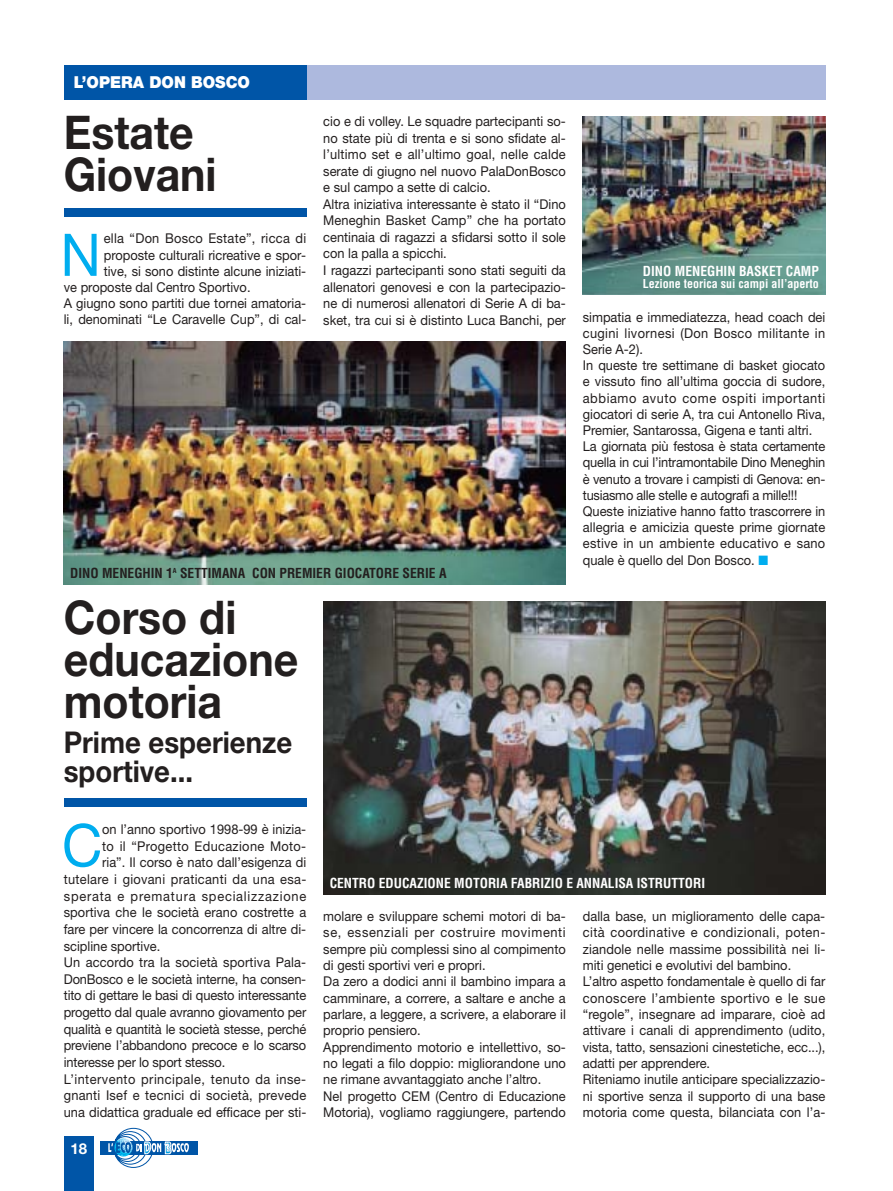
<style>
.page{position:relative;width:893px;height:1191px;background:#fff}
.page>*{position:absolute;margin:0;border:0;box-sizing:border-box;transform-origin:0 0}
.t1{font:58.8px "Helvetica Neue";color:#00adef;scale:.95 1}
.t2{font:700 46.5px/42px "Helvetica Neue";color:#231f1f;scale:.92 1}
.t3{font:700 30px/28.5px "Helvetica Neue";color:#231f1f;scale:.92 1}
.t4{font:900 16.5px "Helvetica Neue";color:#fff;scale:.95 1}
.t5{font:700 15px "Helvetica Neue";color:#fff}
.t6{font:13.5px/16.4px "Helvetica Neue";color:#231f1f;scale:.95 1}
.t7{font:13.5px "Helvetica Neue";letter-spacing:.02em;color:#231f1f;scale:.95 1}
.t8{font:700 condensed 13.5px "Helvetica";color:#fff}
.t9{font:700 condensed 13.5px "Helvetica";color:#231f1f}
.t10{font:13.5px "Helvetica Neue";letter-spacing:.035em;color:#231f1f;scale:.95 1}
.t11{font:13.5px "Helvetica Neue";letter-spacing:.06em;color:#231f1f;scale:.95 1}
.t12{font:13.5px "Helvetica Neue";letter-spacing:.025em;color:#231f1f;scale:.95 1}
.t13{font:700 condensed 12px "Helvetica";color:#fff}
.s1{color:#00adef}
</style>
<div class="page">
<div style="left:64px;top:65px;width:761px;height:34px;background:#adb9de"></div>
<div style="left:64px;top:65px;width:242px;height:34px;background:#0055a7"></div>
<div style="left:64px;top:1137px;width:30px;height:54px;background:#0055a7"></div>
<div style="left:64px;top:208px;width:242px;height:9px;background:#0055a7"></div>
<div style="left:100px;top:1141px;width:98px;height:14px;background:#0055a7"></div>
<svg style="left:108px;top:1128px;width:81px;height:40px"></svg>
<img style="left:583px;top:116px;width:242px;height:179px">
<img style="left:64px;top:342px;width:502px;height:242px">
<div style="left:64px;top:799px;width:242px;height:8px;background:#0055a7"></div>
<img style="left:323px;top:601px;width:502px;height:293px">
<p class="t4" style="left:74px;top:77px;width:187px">L’OPERA DON BOSCO</p>
<h2 class="t2" style="left:64px;top:116px;width:168px">Estate<br>Giovani</h2>
<h1 class="t1" style="left:60px;top:234px;width:44px">N</h1>
<p class="t7" style="left:104px;top:234px;width:215px">ella “Don Bosco Estate”, ricca di</p>
<p class="t6" style="left:104px;top:248px;width:215px">proposte culturali ricreative e spor-</p>
<p class="t6" style="left:104px;top:264px;width:215px">tive, si sono distinte alcune iniziati-</p>
<p class="t6" style="left:64px;top:280px;width:198px">ve proposte dal Centro Sportivo.</p>
<p class="t6" style="left:64px;top:297px;width:257px">A giugno sono partiti due tornei amatoria-</p>
<p class="t6" style="left:64px;top:313px;width:257px">li, denominati “Le Caravelle Cup”, di cal-</p>
<p class="t6" style="left:323px;top:114px;width:257px">cio e di volley. Le squadre partecipanti so&shy;no state più di trenta e si sono sfidate al&shy;l’ultimo set e all’ultimo goal, nelle calde serate di giugno nel nuovo PalaDonBosco e sul campo a sette di calcio.<br>Altra iniziativa interessante è stato il “Dino Meneghin Basket Camp” che ha portato centinaia di ragazzi a sfidarsi sotto il sole con la palla a spicchi.<br>I ragazzi partecipanti sono stati seguiti da allenatori genovesi e con la partecipazio&shy;ne di numerosi allenatori di Serie A di ba&shy;sket, tra cui si è distinto Luca Banchi, per</p>
<p class="t9" style="left:70px;top:568px;width:378px">DINO MENEGHIN 1<sup>A</sup> SETTIMANA CON PREMIER GIOCATORE SERIE A</p>
<h2 class="t2" style="left:64px;top:601px;width:256px">Corso di educazione motoria</h2>
<h3 class="t3" style="left:64px;top:731px;width:250px">Prime esperienze sportive...</h3>
<p class="t8" style="left:643px;top:266px;width:177px">DINO MENEGHIN BASKET CAMP</p>
<p class="t13" style="left:643px;top:279px;width:177px">Lezione teorica sui campi all’aperto</p>
<p class="t6" style="left:583px;top:310px;width:257px">simpatia e immediatezza, head coach dei cugini livornesi (Don Bosco militante in Serie A-2).<br>In queste tre settimane di basket giocato e vissuto fino all’ultima goccia di sudore, abbiamo avuto come ospiti importanti giocatori di serie A, tra cui Antonello Riva, Premier, Santarossa, Gigena e tanti altri.<br>La giornata più festosa è stata certamente quella in cui l’intramontabile Dino Meneghin è venuto a trovare i campisti di Genova: en&shy;tusiasmo alle stelle e autografi a mille!!!<br>Queste iniziative hanno fatto trascorrere in allegria e amicizia queste prime giornate estive in un ambiente educativo e sano quale è quello del Don Bosco. <span class="s1">■</span></p>
<h1 class="t1" style="left:62px;top:824px;width:44px">C</h1>
<p class="t6" style="left:102px;top:822px;width:216px">on l’anno sportivo 1998-99 è inizia-</p>
<p class="t12" style="left:102px;top:841px;width:216px">to il “Progetto Educazione Moto-</p>
<p class="t6" style="left:102px;top:856px;width:216px">ria”. Il corso è nato dall’esigenza di</p>
<p class="t7" style="left:64px;top:874px;width:257px">tutelare i giovani praticanti da una esa-</p>
<p class="t11" style="left:64px;top:891px;width:257px">sperata e prematura specializzazione</p>
<p class="t6" style="left:64px;top:906px;width:257px">sportiva che le società erano costrette a</p>
<p class="t6" style="left:64px;top:922px;width:257px">fare per vincere la concorrenza di altre di-</p>
<p class="t6" style="left:64px;top:939px;width:103px">scipline sportive.</p>
<p class="t6" style="left:64px;top:956px;width:257px">Un accordo tra la società sportiva Pala-</p>
<p class="t6" style="left:64px;top:972px;width:257px">DonBosco e le società interne, ha consen-</p>
<p class="t6" style="left:64px;top:989px;width:257px">tito di gettare le basi di questo interessante</p>
<p class="t6" style="left:64px;top:1005px;width:257px">progetto dal quale avranno giovamento per</p>
<p class="t6" style="left:64px;top:1022px;width:257px">qualità e quantità le società stesse, perché</p>
<p class="t6" style="left:64px;top:1039px;width:257px">previene l’abbandono precoce e lo scarso</p>
<p class="t6" style="left:64px;top:1055px;width:171px">interesse per lo sport stesso.</p>
<p class="t10" style="left:64px;top:1074px;width:257px">L’intervento principale, tenuto da inse-</p>
<p class="t7" style="left:64px;top:1091px;width:257px">gnanti Isef e tecnici di società, prevede</p>
<p class="t6" style="left:64px;top:1105px;width:257px">una didattica graduale ed efficace per sti-</p>
<p class="t5" style="left:70px;top:1143px;width:18px">18</p>
<p class="t8" style="left:330px;top:877px;width:377px">CENTRO EDUCAZIONE MOTORIA FABRIZIO E ANNALISA ISTRUTTORI</p>
<p class="t6" style="left:323px;top:909px;width:257px">molare e sviluppare schemi motori di ba&shy;se, essenziali per costruire movimenti sempre più complessi sino al compimento di gesti sportivi veri e propri.<br>Da zero a dodici anni il bambino impara a camminare, a correre, a saltare e anche a parlare, a leggere, a scrivere, a elaborare il proprio pensiero.<br>Apprendimento motorio e intellettivo, so&shy;no legati a filo doppio: migliorandone uno ne rimane avvantaggiato anche l’altro.<br>Nel progetto CEM (Centro di Educazione Motoria), vogliamo raggiungere, partendo</p>
<p class="t6" style="left:583px;top:909px;width:257px">dalla base, un miglioramento delle capa&shy;cità coordinative e condizionali, poten&shy;ziandole nelle massime possibilità nei li&shy;miti genetici e evolutivi del bambino.<br>L’altro aspetto fondamentale è quello di far conoscere l’ambiente sportivo e le sue “regole”, insegnare ad imparare, cioè ad attivare i canali di apprendimento (udito, vista, tatto, sensazioni cinestetiche, ecc...), adatti per apprendere.<br>Riteniamo inutile anticipare specializzazio&shy;ni sportive senza il supporto di una base motoria come questa, bilanciata con l’a-</p>
</div>
